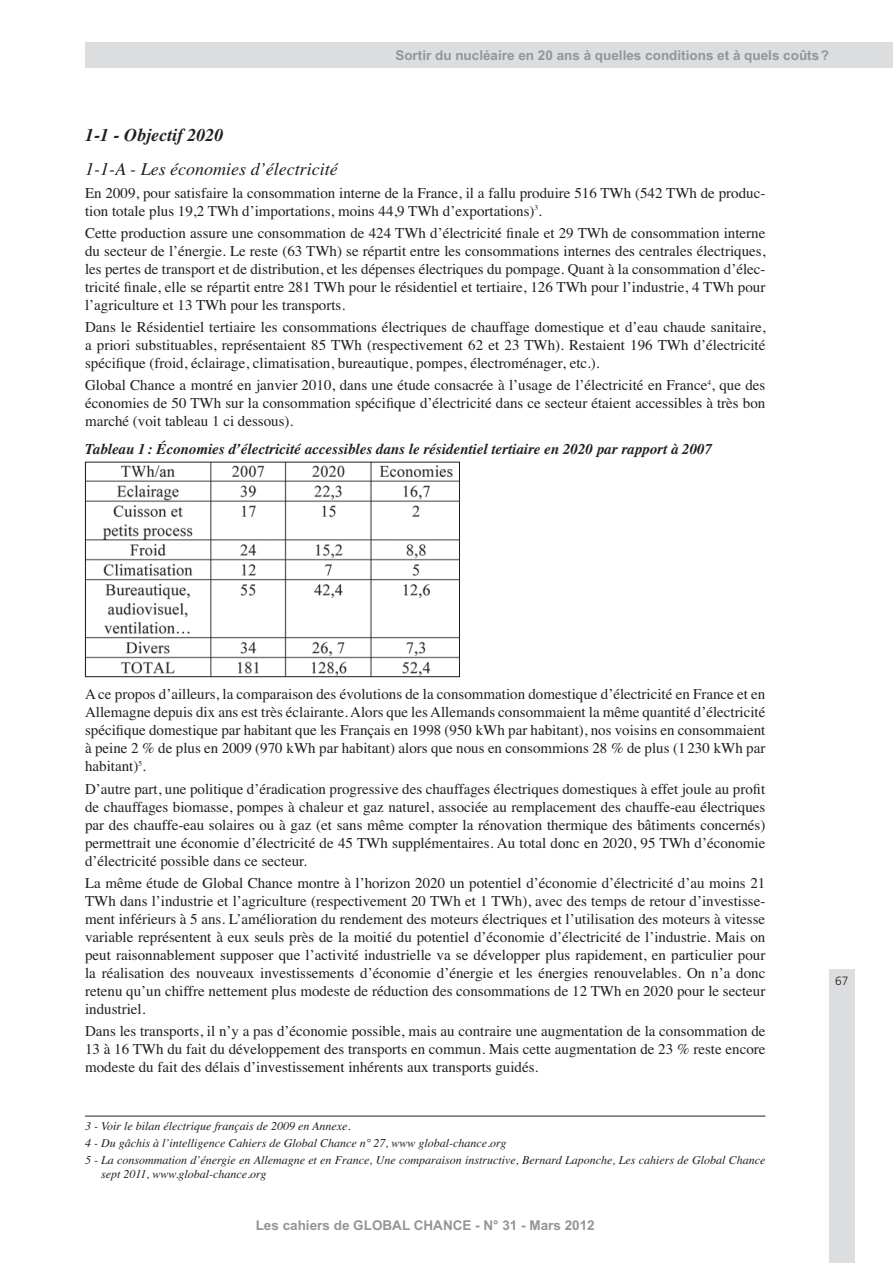
<style>
.page{position:relative;width:893px;height:1263px;background:#fff}
.page>*{position:absolute;margin:0;border:0;box-sizing:border-box;transform-origin:0 0}
.t1{font:italic 18px/34.3px "Times";color:#231f20}
.t2{font:15px/18px "Times";color:#231f20;text-align:justify}
.t3{font:italic 700 15px "Times";color:#231f20}
.t4{font:700 13.5px "Arial";color:#939598}
.t5{font:italic 12px/16.5px "Times";color:#231f20}
.t6{font:300 12px "Frutiger";color:#231f20}
.s1{font-weight:700}
</style>
<div class="page">
<div style="left:829px;top:969px;width:26px;height:294px;background:#dcddde"></div>
<div style="left:85px;top:43px;width:808px;height:25px;background:#dcddde"></div>
<img style="left:87px;top:464px;width:371px;height:211px">
<div style="left:85px;top:462px;width:375px;height:215px;border:1px solid #231f20"></div>
<hr style="left:85px;top:1116px;width:680px;height:1px;background:#231f20">
<p class="t4" style="left:395px;top:48px;width:435px">Sortir du nucléaire en 20 ans à quelles conditions et à quels coûts ?</p>
<p class="t1" style="left:85px;top:119px;width:254px"><span class="s1">1-1 - Objectif 2020<br></span>1-1-A - Les économies d’électricité</p>
<p class="t2" style="left:85px;top:185px;width:682px">En 2009, pour satisfaire la consommation interne de la France, il a fallu produire 516 TWh (542 TWh de produc&shy;tion totale plus 19,2 TWh d’importations, moins 44,9 TWh d’exportations)<sup>3</sup>.</p>
<p class="t2" style="left:85px;top:225px;width:682px">Cette production assure une consommation de 424 TWh d’électricité finale et 29 TWh de consommation interne du secteur de l’énergie. Le reste (63 TWh) se répartit entre les consommations internes des centrales électriques, les pertes de transport et de distribution, et les dépenses électriques du pompage. Quant à la consommation d’élec&shy;tricité finale, elle se répartit entre 281 TWh pour le résidentiel et tertiaire, 126 TWh pour l’industrie, 4 TWh pour l’agriculture et 13 TWh pour les transports.</p>
<p class="t2" style="left:85px;top:320px;width:682px">Dans le Résidentiel tertiaire les consommations électriques de chauffage domestique et d’eau chaude sanitaire, a priori substituables, représentaient 85 TWh (respectivement 62 et 23 TWh). Restaient 196 TWh d’électricité spécifique (froid, éclairage, climatisation, bureautique, pompes, électroménager, etc.).</p>
<p class="t2" style="left:85px;top:378px;width:682px">Global Chance a montré en janvier 2010, dans une étude consacrée à l’usage de l’électricité en France<sup>4</sup>, que des économies de 50 TWh sur la consommation spécifique d’électricité dans ce secteur étaient accessibles à très bon marché (voit tableau 1 ci dessous).</p>
<p class="t3" style="left:85px;top:444px;width:629px">Tableau 1 : Économies d’électricité accessibles dans le résidentiel tertiaire en 2020 par rapport à 2007</p>
<p class="t2" style="left:85px;top:687px;width:682px">A ce propos d’ailleurs, la comparaison des évolutions de la consommation domestique d’électricité en France et en Allemagne depuis dix ans est très éclairante. Alors que les Allemands consommaient la même quantité d’électricité spécifique domestique par habitant que les Français en 1998 (950 kWh par habitant), nos voisins en consommaient à peine 2 % de plus en 2009 (970 kWh par habitant) alors que nous en consommions 28 % de plus (1 230 kWh par habitant)<sup>5</sup>.</p>
<p class="t2" style="left:85px;top:781px;width:682px">D’autre part, une politique d’éradication progressive des chauffages électriques domestiques à effet joule au profit de chauffages biomasse, pompes à chaleur et gaz naturel, associée au remplacement des chauffe-eau électriques par des chauffe-eau solaires ou à gaz (et sans même compter la rénovation thermique des bâtiments concernés) permettrait une économie d’électricité de 45 TWh supplémentaires. Au total donc en 2020, 95 TWh d’économie d’électricité possible dans ce secteur.</p>
<p class="t2" style="left:85px;top:875px;width:682px">La même étude de Global Chance montre à l’horizon 2020 un potentiel d’économie d’électricité d’au moins 21<br>TWh dans l’industrie et l’agriculture (respectivement 20 TWh et 1 TWh), avec des temps de retour d’investisse&shy;ment inférieurs à 5 ans. L’amélioration du rendement des moteurs électriques et l’utilisation des moteurs à vitesse variable représentent à eux seuls près de la moitié du potentiel d’économie d’électricité de l’industrie. Mais on peut raisonnablement supposer que l’activité industrielle va se développer plus rapidement, en particulier pour la réalisation des nouveaux investissements d’économie d’énergie et les énergies renouvelables. On n’a donc retenu qu’un chiffre nettement plus modeste de réduction des consommations de 12 TWh en 2020 pour le secteur industriel.</p>
<p class="t2" style="left:85px;top:1023px;width:682px">Dans les transports, il n’y a pas d’économie possible, mais au contraire une augmentation de la consommation de 13 à 16 TWh du fait du développement des transports en commun. Mais cette augmentation de 23 % reste encore modeste du fait des délais d’investissement inhérents aux transports guidés.</p>
<p class="t5" style="left:85px;top:1119px;width:682px">3 - Voir le bilan électrique français de 2009 en Annexe.<br>4 - Du gâchis à l’intelligence Cahiers de Global Chance n° 27, www global-chance.org<br>5 - La consommation d’énergie en Allemagne et en France, Une comparaison instructive, Bernard Laponche, Les cahiers de Global Chance</p>
<p class="t5" style="left:101px;top:1167px;width:167px">sept 2011, www.global-chance.org</p>
<p class="t4" style="left:256px;top:1218px;width:341px">Les cahiers de GLOBAL CHANCE - N° 31 - Mars 2012</p>
<p class="t6" style="left:835px;top:976px;width:15px">67</p>
</div>
